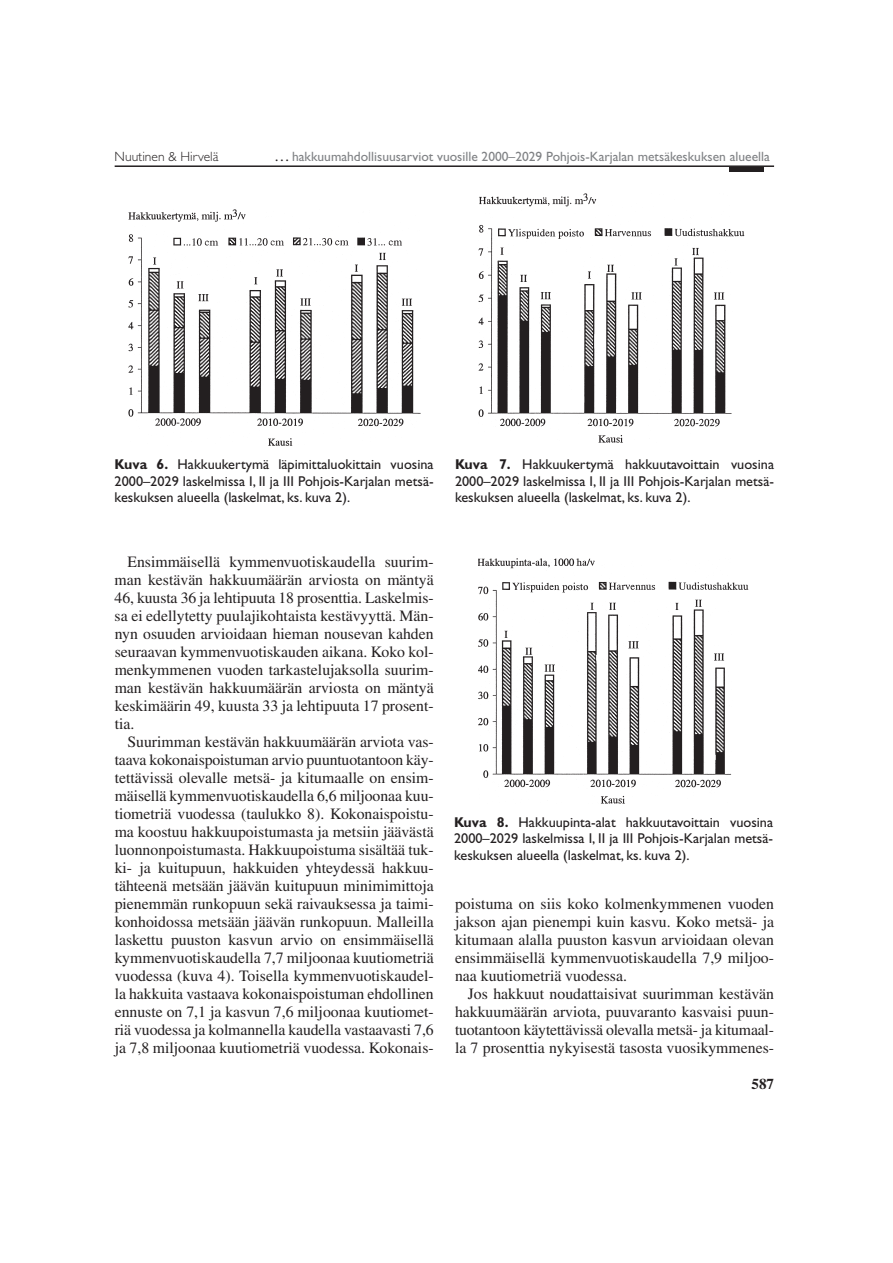
<style>
.page{position:relative;width:893px;height:1263px;background:#fff}
.page>*{position:absolute;margin:0;border:0;box-sizing:border-box;transform-origin:0 0}
.t1{font:15.75px/18px "Times";color:#231f20;text-align:justify}
.t2{font:700 15px "Times";color:#231f20}
.t3{font:14.25px/16.5px "Gill Sans";color:#231f20;text-align:justify}
.t4{font:13.5px "Gill Sans";color:#808285}
.t5{font:300 13.5px "Gill Sans";color:#231f20}
.s1{font-family:"Times";font-size:15.75px;color:#231f20}
.s2{font-weight:700}
</style>
<div class="page">
<hr style="left:115px;top:165px;width:659px;height:2px;background:#231f20">
<div style="left:728px;top:167px;width:35px;height:5px;background:#231f20"></div>
<img style="left:128px;top:210px;width:292px;height:236px">
<img style="left:478px;top:194px;width:267px;height:249px">
<img style="left:478px;top:558px;width:271px;height:245px">
<p class="t5" style="left:115px;top:152px;width:105px">Nuutinen &amp; Hirvelä</p>
<p class="t4" style="left:274px;top:152px;width:497px"><span class="s1">…</span>hakkuumahdollisuusarviot vuosille 2000–2029 Pohjois-Karjalan metsäkeskuksen alueella</p>
<p class="t3" style="left:115px;top:458px;width:320px"><span class="s2">Kuva 6.</span> Hakkuukertymä läpimittaluokittain vuosina 2000–2029 laskelmissa I, II ja III Pohjois-Karjalan metsä&shy;keskuksen alueella (laskelmat, ks. kuva 2).</p>
<p class="t3" style="left:455px;top:458px;width:320px"><span class="s2">Kuva 7.</span> Hakkuukertymä hakkuutavoittain vuosina 2000–2029 laskelmissa I, II ja III Pohjois-Karjalan metsä&shy;keskuksen alueella (laskelmat, ks. kuva 2).</p>
<p class="t1" style="left:115px;top:555px;width:320px;text-indent:13px">Ensimmäisellä kymmenvuotiskaudella suurim&shy;man kestävän hakkuumäärän arviosta on mäntyä 46, kuusta 36 ja lehtipuuta 18 prosenttia. Laskelmis&shy;sa ei edellytetty puulajikohtaista kestävyyttä. Män&shy;nyn osuuden arvioidaan hieman nousevan kahden seuraavan kymmenvuotiskauden aikana. Koko kol&shy;menkymmenen vuoden tarkastelujaksolla suurim&shy;man kestävän hakkuumäärän arviosta on mäntyä keskimäärin 49, kuusta 33 ja lehtipuuta 17 prosent&shy;tia.</p>
<p class="t1" style="left:115px;top:735px;width:320px;text-indent:13px">Suurimman kestävän hakkuumäärän arviota vas&shy;taava kokonaispoistuman arvio puuntuotantoon käy&shy;tettävissä olevalle metsä- ja kitumaalle on ensim&shy;mäisellä kymmenvuotiskaudella 6,6 miljoonaa kuu&shy;tiometriä vuodessa (taulukko 8). Kokonaispoistu&shy;ma koostuu hakkuupoistumasta ja metsiin jäävästä luonnonpoistumasta. Hakkuupoistuma sisältää tuk&shy;ki- ja kuitupuun, hakkuiden yhteydessä hakkuu&shy;tähteenä metsään jäävän kuitupuun minimimittoja pienemmän runkopuun sekä raivauksessa ja taimi&shy;konhoidossa metsään jäävän runkopuun. Malleilla laskettu puuston kasvun arvio on ensimmäisellä kymmenvuotiskaudella 7,7 miljoonaa kuutiometriä vuodessa (kuva 4). Toisella kymmenvuotiskaudel&shy;la hakkuita vastaava kokonaispoistuman ehdollinen ennuste on 7,1 ja kasvun 7,6 miljoonaa kuutiomet&shy;riä vuodessa ja kolmannella kaudella vastaavasti 7,6 ja 7,8 miljoonaa kuutiometriä vuodessa. Kokonais-</p>
<p class="t3" style="left:454px;top:815px;width:320px"><span class="s2">Kuva 8.</span> Hakkuupinta-alat hakkuutavoittain vuosina 2000–2029 laskelmissa I, II ja III Pohjois-Karjalan metsä&shy;keskuksen alueella (laskelmat, ks. kuva 2).</p>
<p class="t1" style="left:455px;top:897px;width:320px">poistuma on siis koko kolmenkymmenen vuoden jakson ajan pienempi kuin kasvu. Koko metsä- ja kitumaan alalla puuston kasvun arvioidaan olevan ensimmäisellä kymmenvuotiskaudella 7,9 miljoo&shy;naa kuutiometriä vuodessa.</p>
<p class="t1" style="left:455px;top:987px;width:320px;text-indent:13px">Jos hakkuut noudattaisivat suurimman kestävän hakkuumäärän arviota, puuvaranto kasvaisi puun&shy;tuotantoon käytettävissä olevalla metsä- ja kitumaal&shy;la 7 prosenttia nykyisestä tasosta vuosikymmenes-</p>
<p class="t2" style="left:751px;top:1079px;width:24px">587</p>
</div>
